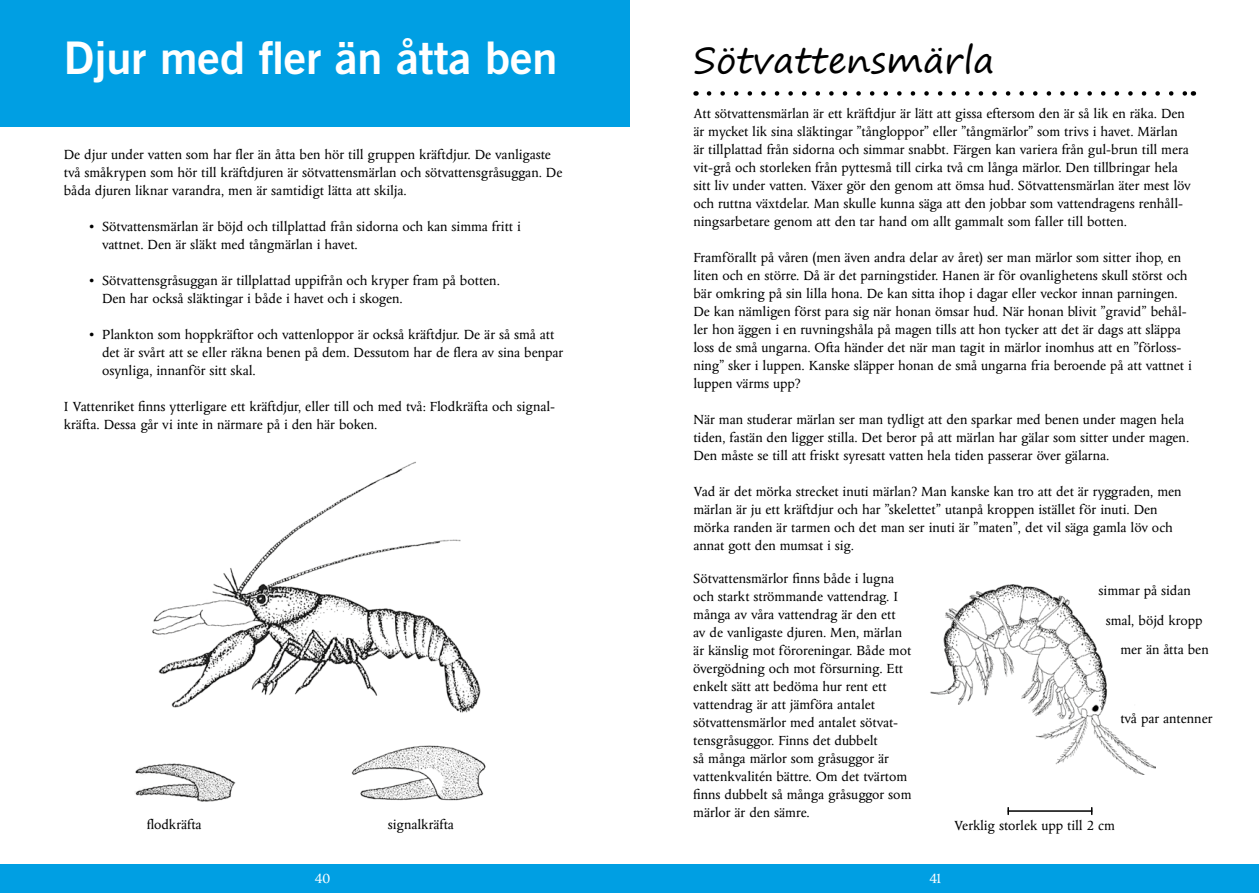
<style>
.page{position:relative;width:1259px;height:893px;background:#fff}
.page>*{position:absolute;margin:0;border:0;box-sizing:border-box;transform-origin:0 0}
.t1{font:45px "Trade Gothic LT Std Bd 2";color:#fff}
.t2{font:36px "Segoe Print";color:#000}
.t3{font:15px/18px "Columbus MT Std";color:#000}
.t4{font:15px "Columbus MT Std";color:#fff}
</style>
<div class="page">
<div style="left:0;top:864px;width:1259px;height:29px;background:#009fe3"></div>
<svg style="left:709px;top:91px;width:477px;height:5px"></svg>
<img style="left:930px;top:585px;width:225px;height:190px">
<hr style="left:1008px;top:810px;width:83px;height:2px;background:#000">
<img style="left:135px;top:763px;width:101px;height:39px">
<img style="left:351px;top:745px;width:135px;height:56px">
<img style="left:152px;top:461px;width:329px;height:252px">
<div style="left:0;top:0;width:629px;height:127px;background:#009fe3"></div>
<h1 class="t1" style="left:64px;top:30px;width:495px">Djur med fler än åtta ben</h1>
<p class="t3" style="left:64px;top:146px;width:500px">De djur under vatten som har fler än åtta ben hör till gruppen kräftdjur. De vanligaste två småkrypen som hör till kräftdjuren är sötvattensmärlan och sötvattensgråsuggan. De båda djuren liknar varandra, men är samtidigt lätta att skilja.</p>
<p class="t3" style="left:102px;top:218px;width:420px;text-indent:-13px">• Sötvattensmärlan är böjd och tillplattad från sidorna och kan simma fritt i vattnet. Den är släkt med tångmärlan i havet.</p>
<p class="t3" style="left:102px;top:272px;width:399px;text-indent:-13px">• Sötvattensgråsuggan är tillplattad uppifrån och kryper fram på botten.<br>Den har också släktingar i både i havet och i skogen.</p>
<p class="t3" style="left:102px;top:326px;width:463px;text-indent:-13px">• Plankton som hoppkräftor och vattenloppor är också kräftdjur. De är så små att det är svårt att se eller räkna benen på dem. Dessutom har de flera av sina benpar osynliga, innanför sitt skal.</p>
<p class="t3" style="left:64px;top:398px;width:493px">I Vattenriket finns ytterligare ett kräftdjur, eller till och med två: Flodkräfta och signal&shy;kräfta. Dessa går vi inte in närmare på i den här boken.</p>
<p class="t3" style="left:147px;top:816px;width:56px">flodkräfta</p>
<p class="t3" style="left:388px;top:816px;width:68px">signalkräfta</p>
<h2 class="t2" style="left:693px;top:28px;width:303px">Sötvattensmärla</h2>
<p class="t3" style="left:693px;top:104px;width:499px">Att sötvattensmärlan är ett kräftdjur är lätt att gissa eftersom den är så lik en räka. Den är mycket lik sina släktingar ”tångloppor” eller ”tångmärlor” som trivs i havet. Märlan är tillplattad från sidorna och simmar snabbt. Färgen kan variera från gul-brun till mera vit-grå och storleken från pyttesmå till cirka två cm långa märlor. Den tillbringar hela sitt liv under vatten. Växer gör den genom att ömsa hud. Sötvattensmärlan äter mest löv och ruttna växtdelar. Man skulle kunna säga att den jobbar som vattendragens renhåll&shy;ningsarbetare genom att den tar hand om allt gammalt som faller till botten.</p>
<p class="t3" style="left:693px;top:248px;width:500px">Framförallt på våren (men även andra delar av året) ser man märlor som sitter ihop, en liten och en större. Då är det parningstider. Hanen är för ovanlighetens skull störst och bär omkring på sin lilla hona. De kan sitta ihop i dagar eller veckor innan parningen.<br>De kan nämligen först para sig när honan ömsar hud. När honan blivit ”gravid” behål&shy;ler hon äggen i en ruvningshåla på magen tills att hon tycker att det är dags att släppa loss de små ungarna. Ofta händer det när man tagit in märlor inomhus att en ”förloss&shy;ning” sker i luppen. Kanske släpper honan de små ungarna fria beroende på att vattnet i luppen värms upp?</p>
<p class="t3" style="left:693px;top:410px;width:497px">När man studerar märlan ser man tydligt att den sparkar med benen under magen hela tiden, fastän den ligger stilla. Det beror på att märlan har gälar som sitter under magen.<br>Den måste se till att friskt syresatt vatten hela tiden passerar över gälarna.</p>
<p class="t3" style="left:693px;top:482px;width:489px">Vad är det mörka strecket inuti märlan? Man kanske kan tro att det är ryggraden, men märlan är ju ett kräftdjur och har ”skelettet” utanpå kroppen istället för inuti. Den mörka randen är tarmen och det man ser inuti är ”maten”, det vil säga gamla löv och annat gott den mumsat i sig.</p>
<p class="t3" style="left:693px;top:570px;width:220px">Sötvattensmärlor finns både i lugna och starkt strömmande vattendrag. I många av våra vattendrag är den ett av de vanligaste djuren. Men, märlan är känslig mot föroreningar. Både mot övergödning och mot försurning. Ett enkelt sätt att bedöma hur rent ett vattendrag är att jämföra antalet sötvattensmärlor med antalet sötvat&shy;tensgråsuggor. Finns det dubbelt<br>så många märlor som gråsuggor är vattenkvalitén bättre. Om det tvärtom finns dubbelt så många gråsuggor som märlor är den sämre.</p>
<p class="t3" style="left:1098px;top:582px;width:94px">simmar på sidan</p>
<p class="t3" style="left:1105px;top:612px;width:98px">smal, böjd kropp</p>
<p class="t3" style="left:1120px;top:641px;width:90px">mer än åtta ben</p>
<p class="t3" style="left:1120px;top:710px;width:94px">två par antenner</p>
<p class="t3" style="left:954px;top:816px;width:162px">Verklig storlek upp till 2 cm</p>
<p class="t4" style="left:315px;top:871px;width:17px">40</p>
<p class="t4" style="left:929px;top:871px;width:15px">41</p>
</div>
